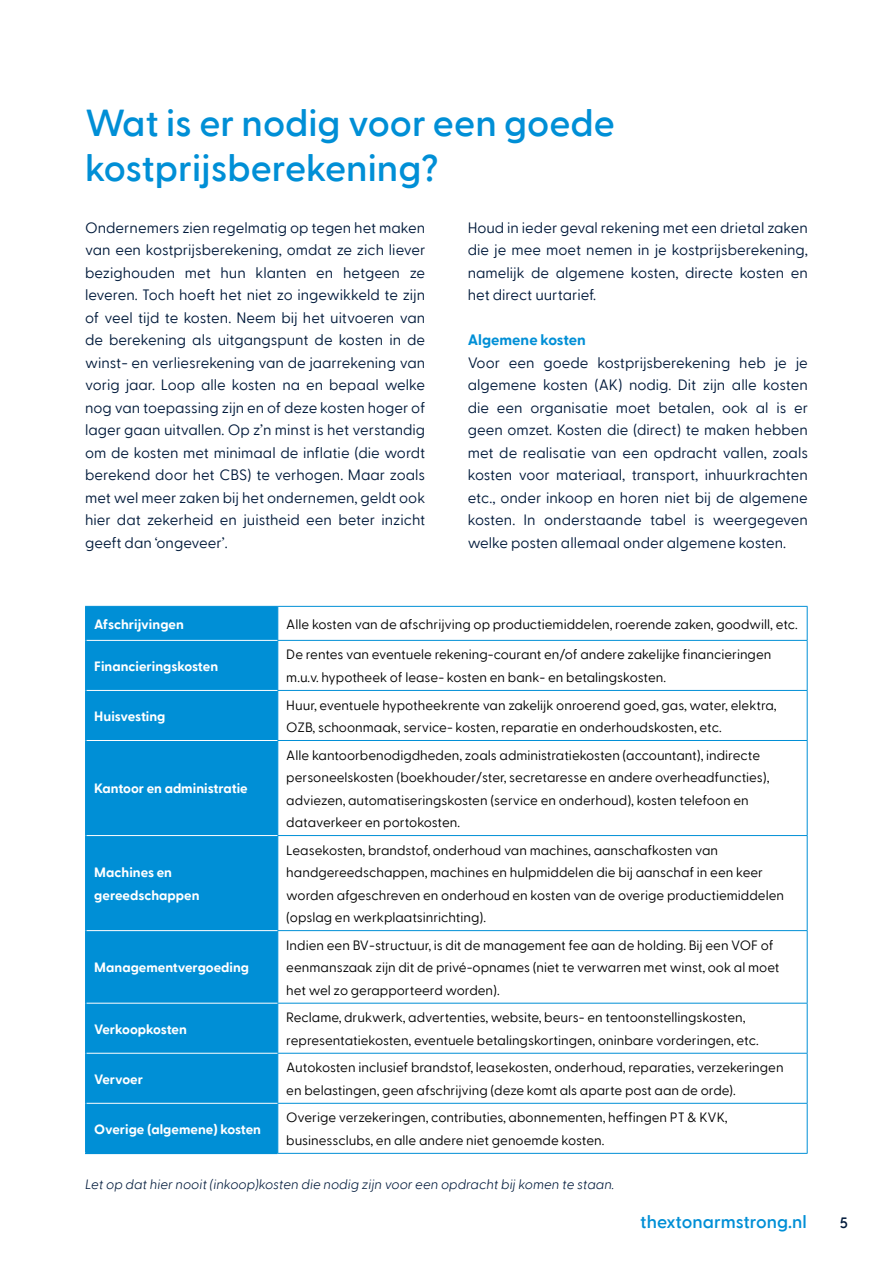
<style>
.page{position:relative;width:893px;height:1263px;background:#fff}
.page>*{position:absolute;margin:0;border:0;box-sizing:border-box;transform-origin:0 0}
.t1{font:600 37.5px/45px "Greycliff CF";color:#008fd6}
.t2{font:600 18px "Greycliff CF";color:#008fd6}
.t3{font:15px/22.5px "Greycliff CF";color:#001a3b;text-align:justify}
.t4{font:700 15px "Greycliff CF";color:#008fd6}
.t5{font:600 15px "Greycliff CF";color:#001a3b}
.t6{font:13.5px/22.5px "Greycliff CF";color:#000}
.t7{font:700 13.5px/22.5px "Greycliff CF";color:#fff}
.t8{font:italic 300 13.5px "Greycliff CF";color:#001a3b}
</style>
<div class="page">
<div style="left:87px;top:607px;width:190px;height:545px;background:#008fd6"></div>
<hr style="left:278px;top:606px;width:529px;height:1px;background:#008fd6">
<hr style="left:807px;top:607px;width:1px;height:33px;background:#008fd6">
<hr style="left:277px;top:640px;width:530px;height:1px;background:#008fd6">
<hr style="left:807px;top:641px;width:1px;height:49px;background:#008fd6">
<hr style="left:277px;top:690px;width:530px;height:1px;background:#008fd6">
<hr style="left:807px;top:691px;width:1px;height:49px;background:#008fd6">
<hr style="left:277px;top:740px;width:530px;height:1px;background:#008fd6">
<hr style="left:807px;top:741px;width:1px;height:94px;background:#008fd6">
<hr style="left:277px;top:835px;width:530px;height:1px;background:#008fd6">
<hr style="left:807px;top:836px;width:1px;height:94px;background:#008fd6">
<hr style="left:277px;top:930px;width:530px;height:1px;background:#008fd6">
<hr style="left:807px;top:931px;width:1px;height:72px;background:#008fd6">
<hr style="left:277px;top:1003px;width:530px;height:1px;background:#008fd6">
<hr style="left:807px;top:1003px;width:1px;height:50px;background:#008fd6">
<hr style="left:277px;top:1053px;width:530px;height:1px;background:#008fd6">
<hr style="left:807px;top:1053px;width:1px;height:50px;background:#008fd6">
<hr style="left:277px;top:1103px;width:530px;height:1px;background:#008fd6">
<hr style="left:807px;top:1104px;width:1px;height:49px;background:#008fd6">
<hr style="left:277px;top:1153px;width:530px;height:1px;background:#008fd6">
<hr style="left:85px;top:607px;width:2px;height:33px;background:#008fd6">
<hr style="left:85px;top:640px;width:2px;height:50px;background:#008fd6">
<hr style="left:85px;top:690px;width:2px;height:50px;background:#008fd6">
<hr style="left:85px;top:740px;width:2px;height:95px;background:#008fd6">
<hr style="left:85px;top:835px;width:2px;height:96px;background:#008fd6">
<hr style="left:85px;top:931px;width:2px;height:72px;background:#008fd6">
<hr style="left:85px;top:1003px;width:2px;height:50px;background:#008fd6">
<hr style="left:85px;top:1053px;width:2px;height:50px;background:#008fd6">
<hr style="left:85px;top:1103px;width:2px;height:49px;background:#008fd6">
<hr style="left:85px;top:1152px;width:192px;height:2px;background:#008fd6">
<hr style="left:277px;top:607px;width:1px;height:33px;background:#008fd6">
<hr style="left:277px;top:641px;width:1px;height:49px;background:#008fd6">
<hr style="left:277px;top:691px;width:1px;height:49px;background:#008fd6">
<hr style="left:277px;top:741px;width:1px;height:94px;background:#008fd6">
<hr style="left:277px;top:836px;width:1px;height:94px;background:#008fd6">
<hr style="left:277px;top:931px;width:1px;height:72px;background:#008fd6">
<hr style="left:277px;top:1003px;width:1px;height:50px;background:#008fd6">
<hr style="left:277px;top:1053px;width:1px;height:50px;background:#008fd6">
<hr style="left:277px;top:1104px;width:1px;height:49px;background:#008fd6">
<hr style="left:85px;top:606px;width:193px;height:1px;background:#008fd6">
<hr style="left:87px;top:640px;width:190px;height:1px;background:#fff">
<hr style="left:87px;top:690px;width:190px;height:1px;background:#fff">
<hr style="left:87px;top:740px;width:190px;height:1px;background:#fff">
<hr style="left:87px;top:835px;width:190px;height:1px;background:#fff">
<hr style="left:87px;top:930px;width:190px;height:1px;background:#fff">
<hr style="left:87px;top:1003px;width:190px;height:1px;background:#fff">
<hr style="left:87px;top:1053px;width:190px;height:1px;background:#fff">
<hr style="left:87px;top:1103px;width:190px;height:1px;background:#fff">
<h1 class="t1" style="left:85px;top:101px;width:531px">Wat is er nodig voor een goede kostprijsberekening?</h1>
<p class="t3" style="left:85px;top:216px;width:342px">Ondernemers zien regelmatig op tegen het maken van een kostprijsberekening, omdat ze zich liever bezighouden met hun klanten en hetgeen ze leveren. Toch hoeft het niet zo ingewikkeld te zijn of veel tijd te kosten. Neem bij het uitvoeren van de berekening als uitgangspunt de kosten in de winst- en verliesrekening van de jaarrekening van vorig jaar. Loop alle kosten na en bepaal welke nog van toepassing zijn en of deze kosten hoger of lager gaan uitvallen. Op z’n minst is het verstandig om de kosten met minimaal de inflatie (die wordt berekend door het CBS) te verhogen. Maar zoals met wel meer zaken bij het ondernemen, geldt ook hier dat zekerheid en juistheid een beter inzicht geeft dan ‘ongeveer’.</p>
<p class="t3" style="left:468px;top:216px;width:342px">Houd in ieder geval rekening met een drietal zaken die je mee moet nemen in je kostprijsberekening, namelijk de algemene kosten, directe kosten en het direct uurtarief.</p>
<p class="t4" style="left:468px;top:331px;width:120px">Algemene kosten</p>
<p class="t3" style="left:468px;top:351px;width:342px">Voor een goede kostprijsberekening heb je je algemene kosten (AK) nodig. Dit zijn alle kosten die een organisatie moet betalen, ook al is er geen omzet. Kosten die (direct) te maken hebben met de realisatie van een opdracht vallen, zoals kosten voor materiaal, transport, inhuurkrachten etc., onder inkoop en horen niet bij de algemene kosten. In onderstaande tabel is weergegeven welke posten allemaal onder algemene kosten.</p>
<p class="t7" style="left:94px;top:613px;width:91px">Afschrijvingen</p>
<p class="t6" style="left:286px;top:613px;width:513px">Alle kosten van de afschrijving op productiemiddelen, roerende zaken, goodwill, etc.</p>
<p class="t7" style="left:94px;top:655px;width:125px">Financieringskosten</p>
<p class="t6" style="left:286px;top:644px;width:487px">De rentes van eventuele rekening-courant en/of andere zakelijke financieringen m.u.v. hypotheek of lease- kosten en bank- en betalingskosten.</p>
<p class="t7" style="left:94px;top:705px;width:73px">Huisvesting</p>
<p class="t6" style="left:286px;top:694px;width:492px">Huur, eventuele hypotheekrente van zakelijk onroerend goed, gas, water, elektra,<br>OZB, schoonmaak, service- kosten, reparatie en onderhoudskosten, etc.</p>
<p class="t7" style="left:94px;top:778px;width:155px">Kantoor en administratie</p>
<p class="t7" style="left:94px;top:861px;width:107px">Machines en gereedschappen</p>
<p class="t7" style="left:94px;top:957px;width:156px">Managementvergoeding</p>
<p class="t6" style="left:286px;top:744px;width:485px">Alle kantoorbenodigdheden, zoals administratiekosten (accountant), indirecte personeelskosten (boekhouder/ster, secretaresse en andere overheadfuncties), adviezen, automatiseringskosten (service en onderhoud), kosten telefoon en dataverkeer en portokosten.</p>
<p class="t6" style="left:286px;top:839px;width:499px">Leasekosten, brandstof, onderhoud van machines, aanschafkosten van handgereedschappen, machines en hulpmiddelen die bij aanschaf in een keer worden afgeschreven en onderhoud en kosten van de overige productiemiddelen (opslag en werkplaatsinrichting).</p>
<p class="t6" style="left:286px;top:934px;width:495px">Indien een BV-structuur, is dit de management fee aan de holding. Bij een VOF of eenmanszaak zijn dit de privé-opnames (niet te verwarren met winst, ook al moet het wel zo gerapporteerd worden).</p>
<p class="t7" style="left:94px;top:1018px;width:94px">Verkoopkosten</p>
<p class="t6" style="left:286px;top:1006px;width:474px">Reclame, drukwerk, advertenties, website, beurs- en tentoonstellingskosten, representatiekosten, eventuele betalingskortingen, oninbare vorderingen, etc.</p>
<p class="t7" style="left:94px;top:1068px;width:50px">Vervoer</p>
<p class="t6" style="left:286px;top:1056px;width:499px">Autokosten inclusief brandstof, leasekosten, onderhoud, reparaties, verzekeringen en belastingen, geen afschrijving (deze komt als aparte post aan de orde).</p>
<p class="t7" style="left:94px;top:1118px;width:168px">Overige (algemene) kosten</p>
<p class="t6" style="left:286px;top:1106px;width:443px">Overige verzekeringen, contributies, abonnementen, heffingen PT &amp; KVK, businessclubs, en alle andere niet genoemde kosten.</p>
<p class="t8" style="left:85px;top:1176px;width:531px">Let op dat hier nooit (inkoop)kosten die nodig zijn voor een opdracht bij komen te staan.</p>
<h2 class="t2" style="left:640px;top:1211px;width:168px">thextonarmstrong.nl</h2>
<p class="t5" style="left:840px;top:1214px;width:10px">5</p>
</div>
